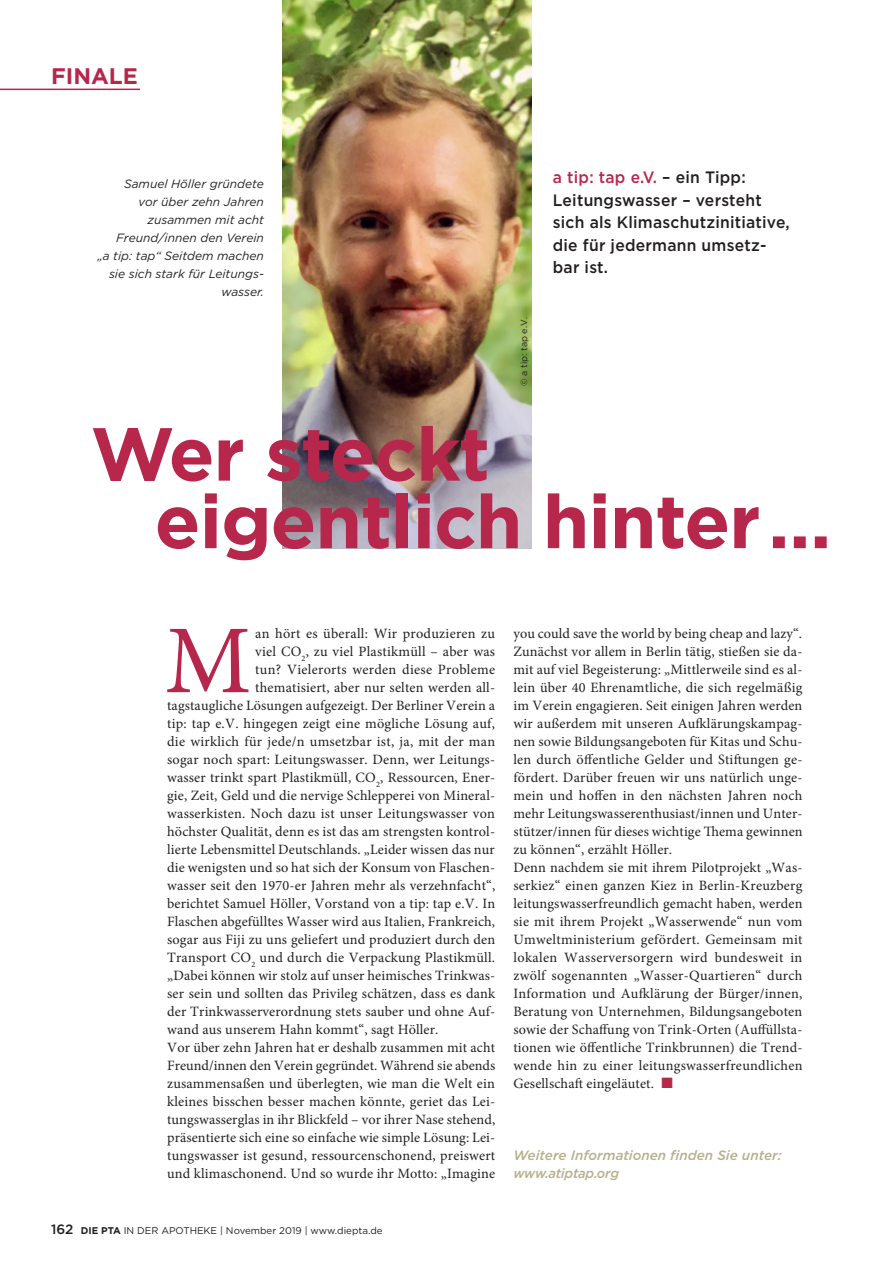
<style>
.page{position:relative;width:893px;height:1263px;background:#fff}
.page>*{position:absolute;margin:0;border:0;box-sizing:border-box;transform-origin:0 0}
.t1{font:97.35px "Minion Pro";color:#b6274b}
.t2{font:700 75px/67.5px "Gotham";letter-spacing:-.015em;color:#b6274b}
.t3{font:700 22.5px "Gotham";color:#b6274b}
.t4{font:500 16.5px/22.5px "Gotham";letter-spacing:.015em;color:#231f20;scale:.95 1}
.t5{font:14.25px/18px "Minion Pro";letter-spacing:.01em;color:#231f20}
.t6{font:italic 500 13.5px/18px "Gotham";color:#b7b08b}
.t7{font:italic 12px/18px "Gotham";color:#231f20;text-align:right}
.t8{font:9.75px "Gotham";color:#231f20}
.t9{font:9px "Gotham";color:#231f20}
.s1{color:#b6274b}
.s2{font-weight:500;font-size:13.5px}
.s3{font-weight:700}
</style>
<div class="page">
<hr style="left:0;top:89px;width:140px;height:1px;background:#b6274b">
<img style="left:282px;top:0;width:249px;height:548px">
<h3 class="t3" style="left:51px;top:61px;width:88px">FINALE</h3>
<p class="t7" style="left:98px;top:175px;width:168px">Samuel Höller gründete<br>vor über zehn Jahren zusammen mit acht<br>Freund/innen den Verein<br>„a tip: tap“ Seitdem machen sie sich stark für Leitungs&shy;wasser.</p>
<p class="t9" style="left:518px;top:386px;width:71px;rotate:-90deg">© a tip: tap e.V.</p>
<p class="t4" style="left:553px;top:166px;width:251px"><span class="s1">a tip: tap e.V.</span> – ein Tipp:<br>Leitungswasser – versteht sich als Klimaschutzinitiative, die für jedermann umsetz&shy;bar ist.</p>
<h2 class="t2" style="left:155px;top:420px;width:678px;text-indent:-64px">Wer steckt eigentlich hinter …</h2>
<h1 class="t1" style="left:165px;top:596px;width:88px">M</h1>
<p class="t5" style="left:255px;top:625px;width:241px">an hört es überall: Wir produzieren zu</p>
<p class="t5" style="left:255px;top:643px;width:241px">viel CO<sub>2</sub>, zu viel Plastikmüll – aber was</p>
<p class="t5" style="left:255px;top:661px;width:241px">tun? Vielerorts werden diese Probleme</p>
<p class="t5" style="left:255px;top:679px;width:241px">thematisiert, aber nur selten werden all-</p>
<p class="t5" style="left:167px;top:697px;width:329px">tagstaugliche Lösungen aufgezeigt. Der Berliner Verein a</p>
<p class="t5" style="left:167px;top:715px;width:329px">tip: tap e.V. hingegen zeigt eine mögliche Lösung auf,</p>
<p class="t5" style="left:167px;top:733px;width:329px">die wirklich für jede/n umsetzbar ist, ja, mit der man</p>
<p class="t5" style="left:167px;top:751px;width:329px">sogar noch spart: Leitungswasser. Denn, wer Leitungs-</p>
<p class="t5" style="left:167px;top:769px;width:329px">wasser trinkt spart Plastikmüll, CO<sub>2</sub>, Ressourcen, Ener-</p>
<p class="t5" style="left:167px;top:787px;width:329px">gie, Zeit, Geld und die nervige Schlepperei von Mineral-</p>
<p class="t5" style="left:167px;top:805px;width:329px">wasserkisten. Noch dazu ist unser Leitungswasser von</p>
<p class="t5" style="left:167px;top:823px;width:329px">höchster Qualität, denn es ist das am strengsten kontrol-</p>
<p class="t5" style="left:167px;top:841px;width:329px">lierte Lebensmittel Deutschlands. „Leider wissen das nur</p>
<p class="t5" style="left:167px;top:859px;width:329px">die wenigsten und so hat sich der Konsum von Flaschen-</p>
<p class="t5" style="left:167px;top:877px;width:330px">wasser seit den 1970-er Jahren mehr als verzehnfacht“,</p>
<p class="t5" style="left:167px;top:895px;width:329px">berichtet Samuel Höller, Vorstand von a tip: tap e.V. In</p>
<p class="t5" style="left:167px;top:913px;width:329px">Flaschen abgefülltes Wasser wird aus Italien, Frankreich,</p>
<p class="t5" style="left:167px;top:931px;width:330px">sogar aus Fiji zu uns geliefert und produziert durch den</p>
<p class="t5" style="left:167px;top:949px;width:329px">Transport CO<sub>2</sub> und durch die Verpackung Plastikmüll.</p>
<p class="t5" style="left:167px;top:967px;width:330px">„Dabei können wir stolz auf unser heimisches Trinkwas-</p>
<p class="t5" style="left:167px;top:985px;width:330px">ser sein und sollten das Privileg schätzen, dass es dank</p>
<p class="t5" style="left:167px;top:1003px;width:329px">der Trinkwasserverordnung stets sauber und ohne Auf-</p>
<p class="t5" style="left:167px;top:1021px;width:273px">wand aus unserem Hahn kommt“, sagt Höller.</p>
<p class="t5" style="left:167px;top:1039px;width:329px">Vor über zehn Jahren hat er deshalb zusammen mit acht</p>
<p class="t5" style="left:167px;top:1057px;width:330px">Freund/innen den Verein gegründet. Während sie abends</p>
<p class="t5" style="left:167px;top:1075px;width:329px">zusammensaßen und überlegten, wie man die Welt ein</p>
<p class="t5" style="left:167px;top:1093px;width:330px">kleines bisschen besser machen könnte, geriet das Lei-</p>
<p class="t5" style="left:167px;top:1111px;width:330px">tungswasserglas in ihr Blickfeld – vor ihrer Nase stehend,</p>
<p class="t5" style="left:167px;top:1129px;width:329px">präsentierte sich eine so einfache wie simple Lösung: Lei-</p>
<p class="t5" style="left:167px;top:1147px;width:330px">tungswasser ist gesund, ressourcenschonend, preiswert</p>
<p class="t5" style="left:167px;top:1165px;width:329px">und klimaschonend. Und so wurde ihr Motto: „Imagine</p>
<p class="t8" style="left:51px;top:1224px;width:333px"><span class="s2">162</span> <span class="s3">DIE PTA</span> IN DER APOTHEKE | November 2019 | www.diepta.de</p>
<p class="t5" style="left:513px;top:625px;width:291px">you could save the world by being cheap and lazy“.<br>Zunächst vor allem in Berlin tätig, stießen sie da&shy;mit auf viel Begeisterung: „Mittlerweile sind es al&shy;lein über 40 Ehrenamtliche, die sich regelmäßig im Verein engagieren. Seit einigen Jahren werden wir außerdem mit unseren Aufklärungskampag&shy;nen sowie Bildungsangeboten für Kitas und Schu&shy;len durch öffentliche Gelder und Stiftungen ge&shy;fördert. Darüber freuen wir uns natürlich unge&shy;mein und hoffen in den nächsten Jahren noch mehr Leitungswasserenthusiast/innen und Unter&shy;stützer/innen für dieses wichtige Thema gewinnen zu können“, erzählt Höller.<br>Denn nachdem sie mit ihrem Pilotprojekt „Was&shy;serkiez“ einen ganzen Kiez in Berlin-Kreuzberg leitungswasserfreundlich gemacht haben, werden sie mit ihrem Projekt „Wasserwende“ nun vom Umweltministerium gefördert. Gemeinsam mit lokalen Wasserversorgern wird bundesweit in zwölf sogenannten „Wasser-Quartieren“ durch Information und Aufklärung der Bürger/innen, Beratung von Unternehmen, Bildungsangeboten sowie der Schaffung von Trink-Orten (Auffüllsta&shy;tionen wie öffentliche Trinkbrunnen) die Trend&shy;wende hin zu einer leitungswasserfreundlichen Gesellschaft eingeläutet. <span class="s1">■</span></p>
<p class="t6" style="left:513px;top:1146px;width:270px">Weitere Informationen finden Sie unter: www.atiptap.org</p>
</div>
